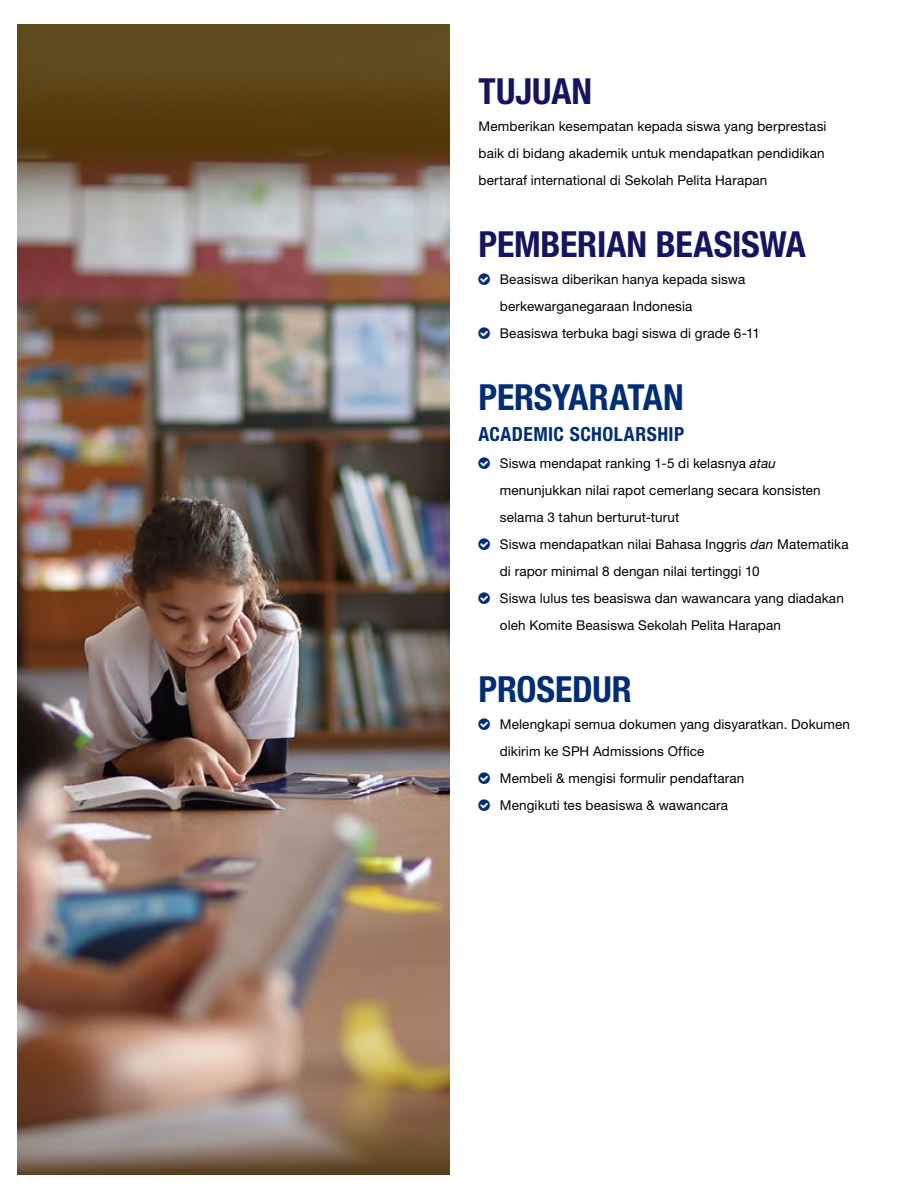
<style>
.page{position:relative;width:918px;height:1188px;background:#fff}
.page>*{position:absolute;margin:0;border:0;box-sizing:border-box;transform-origin:0 0}
.t1{font:700 condensed 36px "Helvetica Neue LT Std";letter-spacing:-.005em;color:#16145f}
.t2{font:700 condensed 36px "Helvetica Neue LT Std";letter-spacing:-.005em;color:#002d74}
.t3{font:700 condensed 19.5px "Helvetica Neue LT Std";letter-spacing:.02em;color:#002d74}
.t4{font:13.5px/27px "Helvetica Neue LT Std";letter-spacing:.01em;color:#000}
.s1{font-style:italic}
</style>
<div class="page">
<img style="left:17px;top:25px;width:433px;height:1150px">
<h1 class="t1" style="left:479px;top:69px;width:115px">TUJUAN</h1>
<p class="t4" style="left:479px;top:112px;width:350px">Memberikan kesempatan kepada siswa yang berprestasi baik di bidang akademik untuk mendapatkan pendidikan bertaraf international di Sekolah Pelita Harapan</p>
<h1 class="t1" style="left:479px;top:222px;width:329px">PEMBERIAN BEASISWA</h1>
<p class="t4" style="left:500px;top:265px;width:262px">Beasiswa diberikan hanya kepada siswa berkewarganegaraan Indonesia<br>Beasiswa terbuka bagi siswa di grade 6-11</p>
<h1 class="t2" style="left:478px;top:375px;width:207px">PERSYARATAN</h1>
<h2 class="t3" style="left:478px;top:422px;width:207px">ACADEMIC SCHOLARSHIP</h2>
<p class="t4" style="left:500px;top:450px;width:350px">Siswa mendapat ranking 1-5 di kelasnya <span class="s1">atau </span>menunjukkan nilai rapot cemerlang secara konsisten selama 3 tahun berturut-turut<br>Siswa mendapatkan nilai Bahasa Inggris <span class="s1">dan</span> Matematika di rapor minimal 8 dengan nilai tertinggi 10<br>Siswa lulus tes beasiswa dan wawancara yang diadakan oleh Komite Beasiswa Sekolah Pelita Harapan</p>
<h1 class="t2" style="left:479px;top:667px;width:155px">PROSEDUR</h1>
<p class="t4" style="left:500px;top:711px;width:352px">Melengkapi semua dokumen yang disyaratkan. Dokumen dikirim ke SPH Admissions Office<br>Membeli &amp; mengisi formulir pendaftaran<br>Mengikuti tes beasiswa &amp; wawancara</p>
</div>
